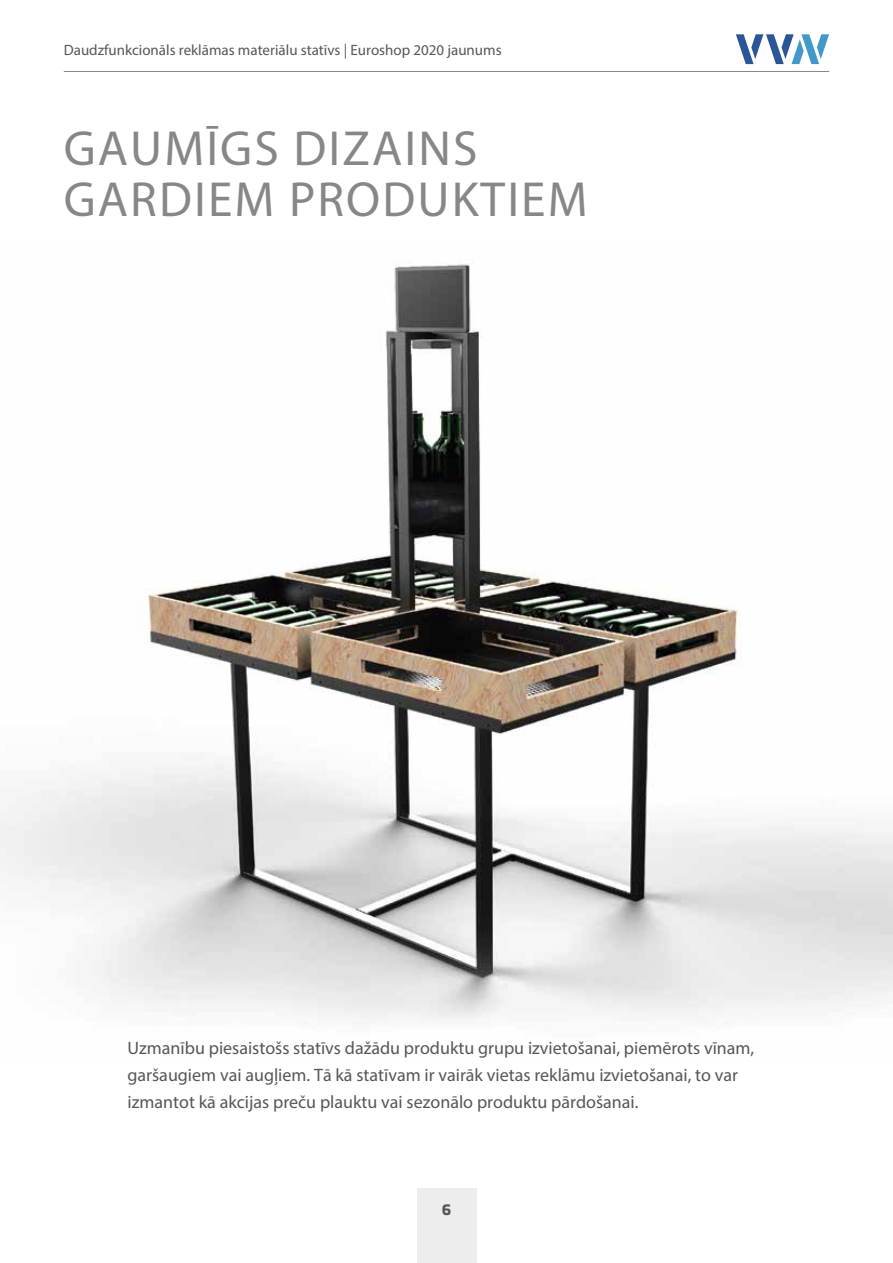
<style>
.page{position:relative;width:893px;height:1263px;background:#fff}
.page>*{position:absolute;margin:0;border:0;box-sizing:border-box;transform-origin:0 0}
.t1{font:49.5px/51px "Myriad Pro";letter-spacing:.045em;color:#878786}
.t2{font:18px/27px "Myriad Pro";color:#585757}
.t3{font:15px "Myriad Pro";color:#585757}
.t4{font:700 15px "Etelka Text Pro";color:#585757}
</style>
<div class="page">
<hr style="left:64px;top:71px;width:765px;height:1px;background:#878786">
<div style="left:417px;top:1188px;width:59px;height:75px;background:#ededed"></div>
<img style="left:0;top:263px;width:893px;height:756px">
<svg style="left:736px;top:34px;width:93px;height:30px"></svg>
<p class="t3" style="left:64px;top:41px;width:439px">Daudzfunkcionāls reklāmas materiālu statīvs | Euroshop 2020 jaunums</p>
<h1 class="t1" style="left:64px;top:122px;width:525px">GAUMĪGS DIZAINS<br>GARDIEM PRODUKTIEM</h1>
<p class="t2" style="left:128px;top:1034px;width:628px">Uzmanību piesaistošs statīvs dažādu produktu grupu izvietošanai, piemērots vīnam, garšaugiem vai augļiem. Tā kā statīvam ir vairāk vietas reklāmu izvietošanai, to var izmantot kā akcijas preču plauktu vai sezonālo produktu pārdošanai.</p>
<p class="t4" style="left:442px;top:1202px;width:11px">6</p>
</div>
